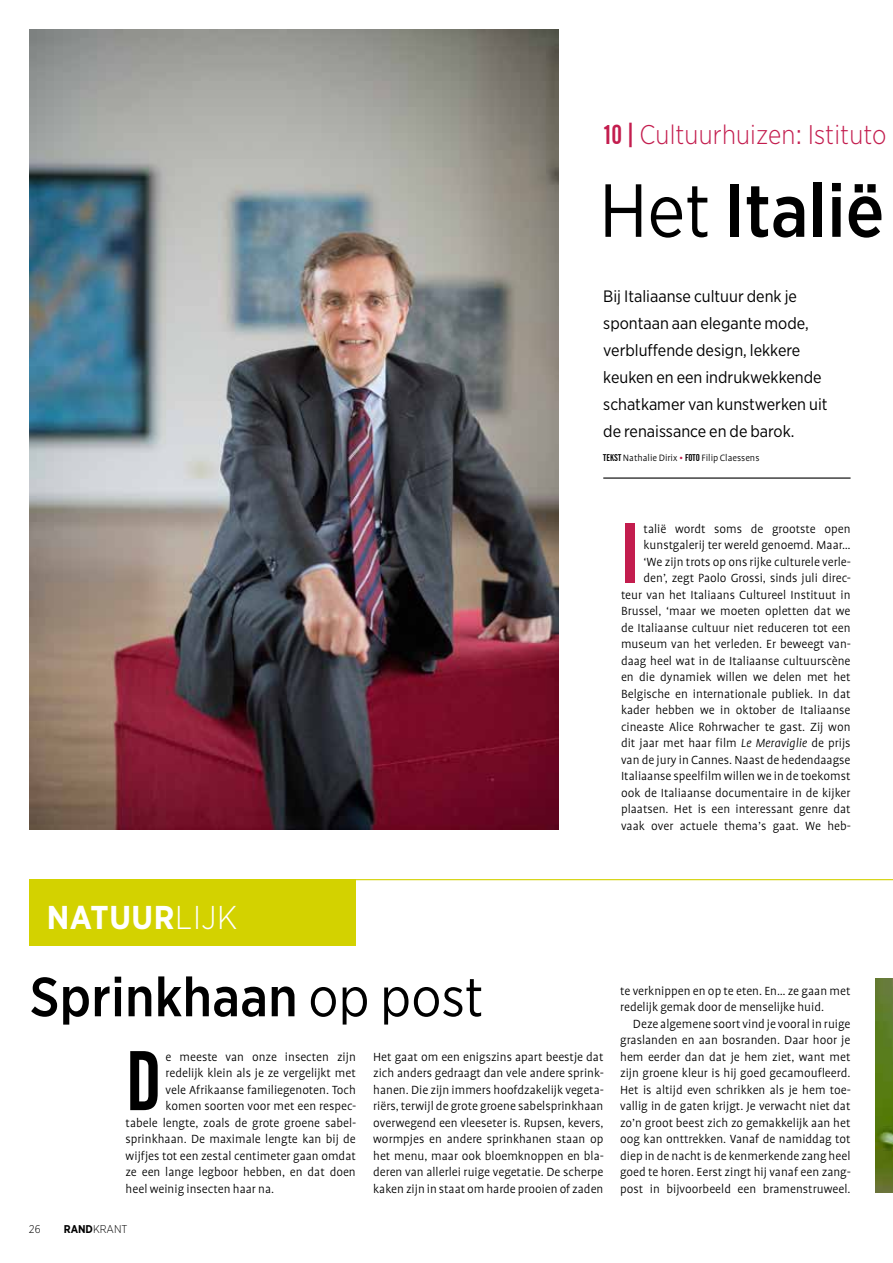
<style>
.page{position:relative;width:893px;height:1263px;background:#fff}
.page>*{position:absolute;margin:0;border:0;box-sizing:border-box;transform-origin:0 0}
.t1{font:83.55px "Alternate Gothic No 2 BT";color:#c31d4e}
.t2{font:83.55px "Alternate Gothic No 2 BT";color:#000}
.t3{font:500 75px "Gotham Narrow";color:#000}
.t4{font:500 55.2px "Gotham Narrow";letter-spacing:.005em;color:#000}
.t5{font:700 33px "Gotham Narrow";letter-spacing:.02em;color:#fff}
.t6{font:300 27px "Gotham Narrow";letter-spacing:.005em;color:#c31d4e}
.t7{font:16.5px/27px "Gotham Narrow";color:#000}
.t8{font:300 13.5px/16.5px "Profile";color:#000;text-align:justify}
.t9{font:300 11.25px "Gotham Narrow";color:#000}
.t10{font:300 10.5px "Profile";color:#000}
.s1{font-family:"Alternate Gothic No 2 BT";font-weight:400}
.s2{font-weight:500}
.s3{font-weight:400}
.s4{font-family:"Alternate Gothic No 2 BT";font-weight:400;font-size:9.75px}
.s5{font-family:"Profile SC";font-weight:400;color:#c31d4e}
.s6{font-style:italic}
.s7{font-weight:300}
.s8{font-weight:700}
</style>
<div class="page">
<hr style="left:603px;top:477px;width:248px;height:2px;background:#000">
<div style="left:30px;top:879px;width:326px;height:66px;background:#d3d200"></div>
<hr style="left:284px;top:879px;width:609px;height:1px;background:#d3d200">
<img style="left:876px;top:978px;width:17px;height:214px">
<img style="left:30px;top:30px;width:528px;height:799px">
<h3 class="t6" style="left:605px;top:118px;width:283px"><span class="s1">10</span> <span class="s2">|</span> Cultuurhuizen: Istituto</h3>
<h2 class="t3" style="left:599px;top:163px;width:286px"><span class="s3">Het</span> Italië</h2>
<p class="t7" style="left:603px;top:282px;width:226px">Bij Italiaanse cultuur denk je spontaan aan elegante mode, verbluffende design, lekkere keuken en een indrukwekkende schatkamer van kunstwerken uit de renaissance en de barok.</p>
<p class="t10" style="left:603px;top:452px;width:158px"><span class="s4">TEKST</span> Nathalie Dirix <span class="s5">•</span> <span class="s4">FOTO</span> Filip Claessens</p>
<h1 class="t1" style="left:621px;top:507px;width:20px">I</h1>
<p class="t8" style="left:621px;top:520px;width:232px;text-align:right">talië wordt soms de grootste open kunstgalerij ter wereld genoemd. Maar…<br>‘We zijn trots op ons rijke culturele verle&shy;den’, zegt Paolo Grossi, sinds juli direc&shy;teur van het Italiaans Cultureel Instituut in Brussel, ‘maar we moeten opletten dat we de Italiaanse cultuur niet reduceren tot een museum van het verleden. Er beweegt van&shy;daag heel wat in de Italiaanse cultuurscène en die dynamiek willen we delen met het Belgische en internationale publiek. In dat kader hebben we in oktober de Italiaanse cineaste Alice Rohrwacher te gast. Zij won dit jaar met haar film <span class="s6">Le Meraviglie</span> de prijs van de jury in Cannes. Naast de hedendaagse Italiaanse speelfilm willen we in de toekomst ook de Italiaanse documentaire in de kijker plaatsen. Het is een interessant genre dat vaak over actuele thema’s gaat. We heb-</p>
<h3 class="t5" style="left:47px;top:896px;width:192px">NATUUR<span class="s7">LIJK</span></h3>
<h3 class="t4" style="left:30px;top:962px;width:455px">Sprinkhaan <span class="s3">op post</span></h3>
<p class="t8" style="left:166px;top:1048px;width:192px">e meeste van onze insecten zijn</p>
<p class="t8" style="left:166px;top:1065px;width:192px">redelijk klein als je ze vergelijkt met</p>
<p class="t8" style="left:166px;top:1081px;width:192px">vele Afrikaanse familiegenoten. Toch</p>
<p class="t8" style="left:166px;top:1098px;width:192px">komen soorten voor met een respec-</p>
<p class="t8" style="left:126px;top:1114px;width:232px">tabele lengte, zoals de grote groene sabel-</p>
<p class="t8" style="left:126px;top:1131px;width:232px">sprinkhaan. De maximale lengte kan bij de</p>
<p class="t8" style="left:126px;top:1147px;width:232px">wijfjes tot een zestal centimeter gaan omdat</p>
<p class="t8" style="left:126px;top:1164px;width:232px">ze een lange legboor hebben, en dat doen</p>
<p class="t8" style="left:126px;top:1180px;width:150px">heel weinig insecten haar na.</p>
<h1 class="t2" style="left:126px;top:1035px;width:37px">D</h1>
<p class="t8" style="left:373px;top:1048px;width:232px">Het gaat om een enigszins apart beestje dat zich anders gedraagt dan vele andere sprink&shy;hanen. Die zijn immers hoofdzakelijk vegeta&shy;riërs, terwijl de grote groene sabelsprinkhaan overwegend een vleeseter is. Rupsen, kevers, wormpjes en andere sprinkhanen staan op het menu, maar ook bloemknoppen en bla&shy;deren van allerlei ruige vegetatie. De scherpe kaken zijn in staat om harde prooien of zaden</p>
<p class="t9" style="left:29px;top:1222px;width:13px">26</p>
<p class="t9" style="left:64px;top:1222px;width:65px"><span class="s8">RAND</span>KRANT</p>
<p class="t8" style="left:620px;top:982px;width:232px">te verknippen en op te eten. En… ze gaan met redelijk gemak door de menselijke huid.</p>
<p class="t8" style="left:620px;top:1015px;width:232px;text-indent:13px">Deze algemene soort vind je vooral in ruige graslanden en aan bosranden. Daar hoor je hem eerder dan dat je hem ziet, want met zijn groene kleur is hij goed gecamoufleerd.<br>Het is altijd even schrikken als je hem toe&shy;vallig in de gaten krijgt. Je verwacht niet dat zo’n groot beest zich zo gemakkelijk aan het oog kan onttrekken. Vanaf de namiddag tot diep in de nacht is de kenmerkende zang heel goed te horen. Eerst zingt hij vanaf een zang&shy;post in bijvoorbeeld een bramenstruweel.</p>
</div>
